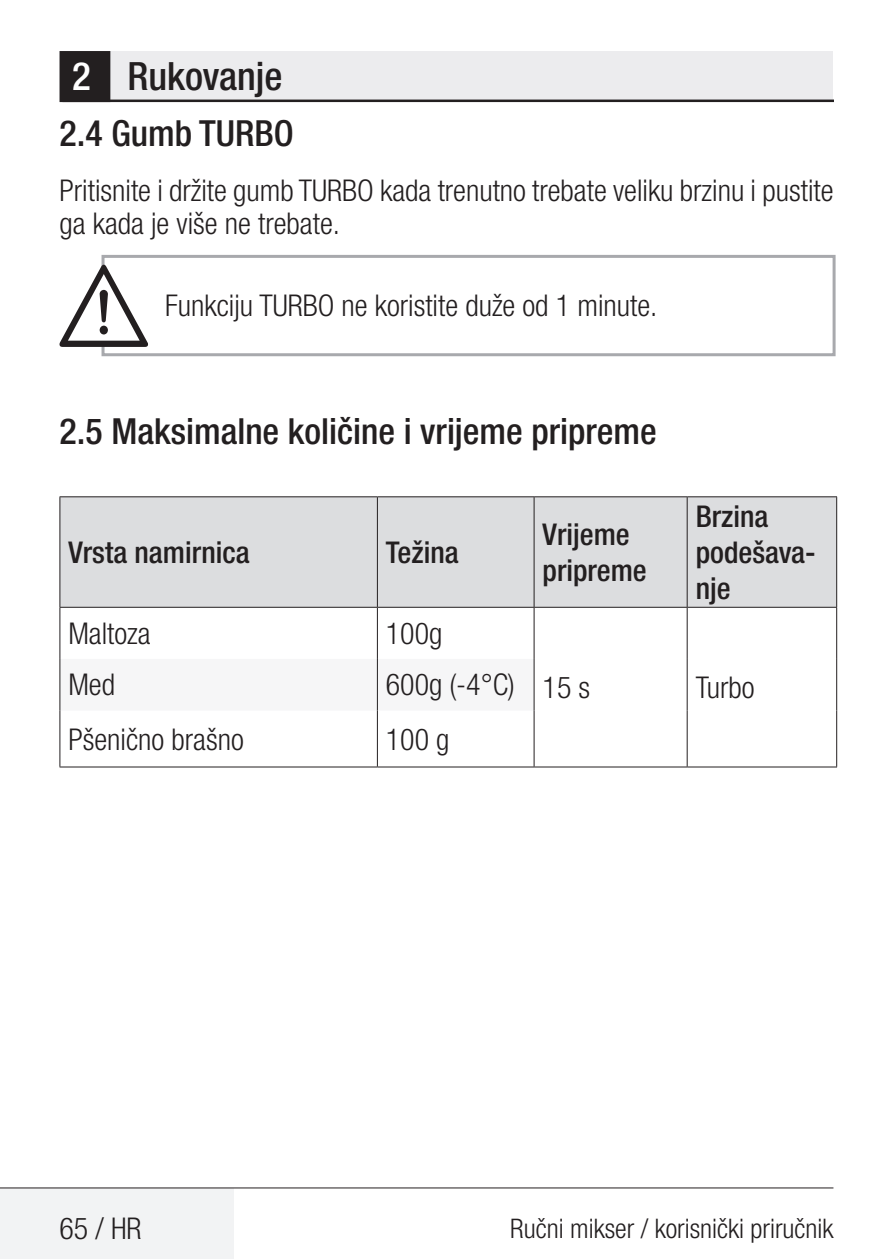
<style>
.page{position:relative;width:893px;height:1259px;background:#fff}
.page>*{position:absolute;margin:0;border:0;box-sizing:border-box;transform-origin:0 0}
.Unite_Baslik_Icerik{font:500 condensed 39px "Helvetica Neue LT Pro";color:#231f20}
.Alt_Baslik_Icerik{font:500 condensed 36px "Helvetica Neue LT Pro";color:#231f20}
.Alt_Baslik_Alti_Icerik{font:500 condensed 36px "Helvetica Neue LT Pro";color:#231f20}
.Duz_Metin{font:300 condensed 30px/33px "Helvetica Neue LT Pro";color:#231f20}
.Tablo_yazi_baslik{font:500 condensed 30px/36px "Helvetica Neue LT Pro";color:#231f20}
.Tablo_yazı{font:300 condensed 30px "Helvetica Neue LT Pro";color:#231f20}
.t1{font:300 condensed 27px "Helvetica Neue LT Pro";color:#231f20}
.s1{color:#fff}
</style>
<div class="page">
<div style="left:0;top:1188px;width:234px;height:71px;background:#f2f3f4"></div>
<hr style="left:0;top:1187px;width:833px;height:1px;background:#231f20">
<div style="left:62px;top:51px;width:771px;height:50px;background:#ececee"></div>
<hr style="left:62px;top:100px;width:771px;height:2px;background:#231f20">
<div style="left:61px;top:53px;width:48px;height:48px;background:#231f20"></div>
<div style="left:60px;top:51px;width:50px;height:51px;border:3px solid #231f20"></div>
<svg style="left:101px;top:255px;width:735px;height:102px"></svg>
<svg style="left:60px;top:265px;width:88px;height:82px"></svg>
<div style="left:60px;top:497px;width:776px;height:110px;background:#dcdddf"></div>
<div style="left:60px;top:659px;width:474px;height:51px;background:#f6f6f7"></div>
<hr style="left:534px;top:766px;width:153px;height:1px;background:#231f20">
<hr style="left:687px;top:766px;width:150px;height:1px;background:#231f20">
<hr style="left:60px;top:496px;width:317px;height:1px;background:#231f20">
<hr style="left:59px;top:497px;width:1px;height:110px;background:#231f20">
<hr style="left:377px;top:496px;width:157px;height:1px;background:#231f20">
<hr style="left:534px;top:496px;width:153px;height:1px;background:#231f20">
<hr style="left:687px;top:496px;width:150px;height:1px;background:#231f20">
<hr style="left:836px;top:497px;width:1px;height:110px;background:#231f20">
<hr style="left:59px;top:607px;width:1px;height:52px;background:#231f20">
<hr style="left:377px;top:607px;width:1px;height:52px;background:#231f20">
<hr style="left:534px;top:607px;width:1px;height:52px;background:#231f20">
<hr style="left:687px;top:607px;width:1px;height:52px;background:#231f20">
<hr style="left:836px;top:607px;width:1px;height:52px;background:#231f20">
<hr style="left:687px;top:659px;width:1px;height:51px;background:#231f20">
<hr style="left:836px;top:659px;width:1px;height:51px;background:#231f20">
<hr style="left:687px;top:710px;width:1px;height:56px;background:#231f20">
<hr style="left:836px;top:710px;width:1px;height:56px;background:#231f20">
<hr style="left:59px;top:659px;width:1px;height:51px;background:#231f20">
<hr style="left:377px;top:659px;width:1px;height:51px;background:#231f20">
<hr style="left:534px;top:659px;width:1px;height:51px;background:#231f20">
<hr style="left:59px;top:710px;width:1px;height:56px;background:#231f20">
<hr style="left:377px;top:710px;width:1px;height:56px;background:#231f20">
<hr style="left:534px;top:710px;width:1px;height:56px;background:#231f20">
<hr style="left:60px;top:766px;width:317px;height:1px;background:#231f20">
<hr style="left:377px;top:766px;width:157px;height:1px;background:#231f20">
<hr style="left:377px;top:497px;width:1px;height:110px;background:#231f20">
<hr style="left:534px;top:497px;width:1px;height:110px;background:#231f20">
<hr style="left:687px;top:497px;width:1px;height:110px;background:#231f20">
<hr style="left:60px;top:607px;width:317px;height:1px;background:#231f20">
<hr style="left:377px;top:607px;width:157px;height:1px;background:#231f20">
<hr style="left:534px;top:607px;width:153px;height:1px;background:#231f20">
<hr style="left:687px;top:607px;width:150px;height:1px;background:#231f20">
<p class="Unite_Baslik_Icerik" style="left:72px;top:53px;width:212px"><span class="s1">2</span> Rukovanje</p>
<p class="Alt_Baslik_Alti_Icerik" style="left:60px;top:112px;width:236px">2.4 Gumb TURBO</p>
<p class="Duz_Metin" style="left:60px;top:173px;width:775px">Pritisnite i držite gumb TURBO kada trenutno trebate veliku brzinu i pustite ga kada je više ne trebate.</p>
<p class="Duz_Metin" style="left:165px;top:289px;width:494px">Funkciju TURBO ne koristite duže od 1 minute.</p>
<p class="Alt_Baslik_Icerik" style="left:60px;top:410px;width:599px">2.5 Maksimalne količine i vrijeme pripreme</p>
<p class="Tablo_yazi_baslik" style="left:68px;top:534px;width:183px">Vrsta namirnica</p>
<p class="Tablo_yazi_baslik" style="left:386px;top:534px;width:74px">Težina</p>
<p class="Tablo_yazi_baslik" style="left:543px;top:516px;width:106px">Vrijeme pripreme</p>
<p class="Tablo_yazi_baslik" style="left:696px;top:498px;width:74px">Brzina</p>
<p class="Tablo_yazi_baslik" style="left:696px;top:534px;width:121px">podešava&shy;nje</p>
<p class="Tablo_yazı" style="left:68px;top:616px;width:84px">Maltoza</p>
<p class="Tablo_yazı" style="left:386px;top:616px;width:58px">100g</p>
<p class="Tablo_yazı" style="left:68px;top:667px;width:48px">Med</p>
<p class="Tablo_yazı" style="left:386px;top:667px;width:130px">600g (-4°C)</p>
<p class="Tablo_yazı" style="left:543px;top:670px;width:49px">15 s</p>
<p class="Tablo_yazı" style="left:696px;top:670px;width:60px">Turbo</p>
<p class="Tablo_yazı" style="left:68px;top:721px;width:177px">Pšenično brašno</p>
<p class="Tablo_yazı" style="left:386px;top:721px;width:65px">100 g</p>
<p class="Duz_Metin" style="left:60px;top:1212px;width:84px">65 / HR</p>
<p class="t1" style="left:510px;top:1213px;width:325px">Ručni mikser / korisnički priručnik</p>
</div>
